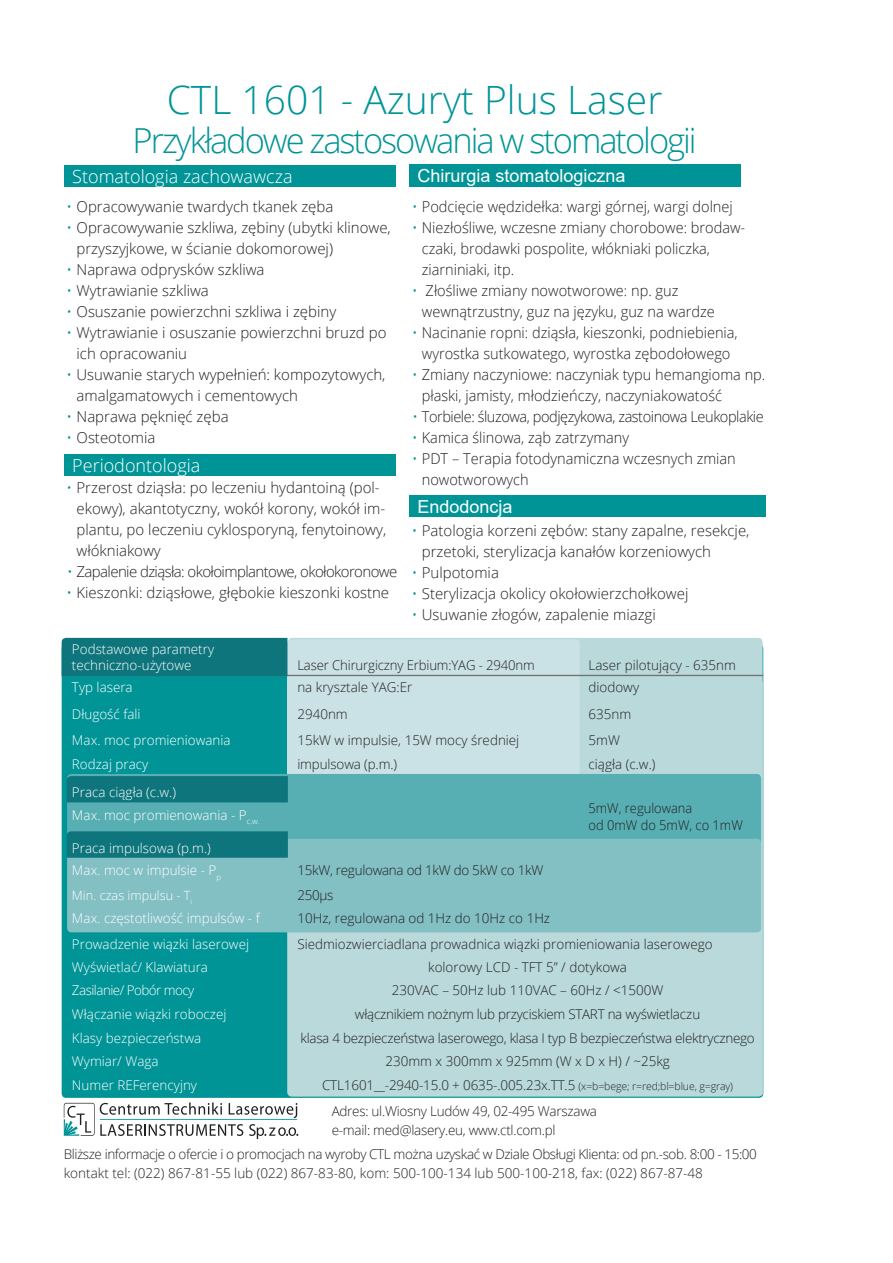
<style>
.page{position:relative;width:893px;height:1263px;background:#fff}
.page>*{position:absolute;margin:0;border:0;box-sizing:border-box;transform-origin:0 0}
.t1{font:300 39px "Open Sans";color:#009497}
.t2{font:300 34.5px "Open Sans";letter-spacing:-.06em;color:#009497}
.t3{font:300 18px "Open Sans";color:#fff}
.t4{font:18px "Arial";color:#fff}
.t5{font:300 15px/21px "Open Sans";color:#231f20}
.t6{font:300 15px "Open Sans";letter-spacing:-.03em;color:#231f20}
.t7{font:300 15px "Open Sans";letter-spacing:-.04em;color:#231f20}
.t8{font:300 13.5px/19.5px "Open Sans";letter-spacing:-.02em;color:#231f20}
.t9{font:300 13.35px "Open Sans";color:#231f20}
.t10{font:300 13.35px "Open Sans";color:#fff}
.t11{font:300 13.35px "Open Sans";letter-spacing:-.02em;color:#231f20}
.t12{font:300 13.35px "Open Sans";color:#231f20;scale:.96 1}
.t13{font:300 13.35px "Open Sans";letter-spacing:-.04em;color:#fff}
.t14{font:300 12.75px "Open Sans";color:#fff}
.s1{color:#009497}
.s2{font-size:10.5px}
</style>
<div class="page">
<svg style="left:64px;top:1102px;width:234px;height:37px"></svg>
<div style="left:64px;top:165px;width:331px;height:21px;background:#009497"></div>
<div style="left:64px;top:455px;width:331px;height:21px;background:#009497"></div>
<div style="left:409px;top:165px;width:332px;height:22px;background:#009497"></div>
<div style="left:409px;top:495px;width:356px;height:22px;background:#009497"></div>
<div style="left:62px;top:644px;width:701px;height:454px;background:#009497;border-radius:4px"></div>
<div style="left:288px;top:638px;width:475px;height:458px;background:#b9d9db;border-radius:4px"></div>
<div style="left:287px;top:639px;width:293px;height:284px;background:#cae2e5;border-radius:4px"></div>
<hr style="left:64px;top:675px;width:699px;height:1px;background:#717271">
<div style="left:67px;top:774px;width:694px;height:72px;background:#57afb3;border-radius:4px"></div>
<div style="left:67px;top:839px;width:694px;height:93px;background:#82c0c4;border-radius:4px"></div>
<div style="left:62px;top:638px;width:225px;height:38px;background:#0d757b"></div>
<div style="left:67px;top:776px;width:221px;height:26px;background:#0d757b"></div>
<svg style="left:67px;top:831px;width:221px;height:50px"></svg>
<p class="t1" style="left:167px;top:73px;width:497px">CTL 1601 - Azuryt Plus Laser</p>
<p class="t2" style="left:133px;top:117px;width:565px">Przykładowe zastosowania w stomatologii</p>
<p class="t3" style="left:72px;top:164px;width:222px">Stomatologia zachowawcza</p>
<p class="t5" style="left:67px;top:195px;width:268px"><span class="s1">•</span> Opracowywanie twardych tkanek zęba</p>
<p class="t5" style="left:77px;top:216px;width:316px;text-indent:-10px"><span class="s1">•</span> Opracowywanie szkliwa, zębiny (ubytki klinowe, przyszyjkowe, w ścianie dokomorowej)</p>
<p class="t5" style="left:67px;top:258px;width:199px"><span class="s1">•</span> Naprawa odprysków szkliwa</p>
<p class="t5" style="left:67px;top:279px;width:144px"><span class="s1">•</span> Wytrawianie szkliwa</p>
<p class="t5" style="left:67px;top:300px;width:271px"><span class="s1">•</span> Osuszanie powierzchni szkliwa i zębiny</p>
<p class="t5" style="left:77px;top:321px;width:311px;text-indent:-10px"><span class="s1">•</span> Wytrawianie i osuszanie powierzchni bruzd po ich opracowaniu</p>
<p class="t5" style="left:77px;top:363px;width:310px;text-indent:-10px"><span class="s1">•</span> Usuwanie starych wypełnień: kompozytowych, amalgamatowych i cementowych</p>
<p class="t5" style="left:67px;top:405px;width:164px"><span class="s1">•</span> Naprawa pęknięć zęba</p>
<p class="t5" style="left:67px;top:426px;width:90px"><span class="s1">•</span> Osteotomia</p>
<p class="t3" style="left:72px;top:453px;width:130px">Periodontologia</p>
<p class="t5" style="left:77px;top:477px;width:311px;text-indent:-10px"><span class="s1">•</span> Przerost dziąsła: po leczeniu hydantoiną (pol&shy;ekowy), akantotyczny, wokół korony, wokół im&shy;plantu, po leczeniu cyklosporyną, fenytoinowy, włókniakowy</p>
<p class="t7" style="left:67px;top:561px;width:332px"><span class="s1">•</span> Zapalenie dziąsła: okołoimplantowe, okołokoronowe</p>
<p class="t5" style="left:67px;top:582px;width:324px"><span class="s1">•</span> Kieszonki: dziąsłowe, głębokie kieszonki kostne</p>
<p class="t4" style="left:418px;top:164px;width:210px">Chirurgia stomatologiczna</p>
<p class="t5" style="left:412px;top:196px;width:322px"><span class="s1">•</span> Podcięcie wędzidełka: wargi górnej, wargi dolnej</p>
<p class="t5" style="left:422px;top:217px;width:325px;text-indent:-10px"><span class="s1">•</span> Niezłośliwe, wczesne zmiany chorobowe: brodaw&shy;czaki, brodawki pospolite, włókniaki policzka, ziarniniaki, itp.</p>
<p class="t5" style="left:422px;top:280px;width:294px;text-indent:-10px"><span class="s1">•</span> Złośliwe zmiany nowotworowe: np. guz wewnątrzustny, guz na języku, guz na wardze</p>
<p class="t5" style="left:412px;top:322px;width:327px;text-align:center"><span class="s1">•</span> Nacinanie ropni: dziąsła, kieszonki, podniebienia, wyrostka sutkowatego, wyrostka zębodołowego</p>
<p class="t5" style="left:422px;top:364px;width:345px;text-indent:-10px"><span class="s1">•</span> Zmiany naczyniowe: naczyniak typu hemangioma np. płaski, jamisty, młodzieńczy, naczyniakowatość</p>
<p class="t6" style="left:413px;top:406px;width:353px"><span class="s1">•</span> Torbiele: śluzowa, podjęzykowa, zastoinowa Leukoplakie</p>
<p class="t5" style="left:412px;top:427px;width:219px"><span class="s1">•</span> Kamica ślinowa, ząb zatrzymany</p>
<p class="t5" style="left:422px;top:448px;width:316px;text-indent:-10px"><span class="s1">•</span> PDT – Terapia fotodynamiczna wczesnych zmian nowotworowych</p>
<p class="t4" style="left:418px;top:494px;width:97px">Endodoncja</p>
<p class="t5" style="left:422px;top:519px;width:329px;text-indent:-10px"><span class="s1">•</span> Patologia korzeni zębów: stany zapalne, resekcje, przetoki, sterylizacja kanałów korzeniowych</p>
<p class="t5" style="left:412px;top:561px;width:89px"><span class="s1">•</span> Pulpotomia</p>
<p class="t5" style="left:412px;top:582px;width:278px"><span class="s1">•</span> Sterylizacja okolicy okołowierzchołkowej</p>
<p class="t5" style="left:412px;top:603px;width:245px"><span class="s1">•</span> Usuwanie złogów, zapalenie miazgi</p>
<p class="t10" style="left:72px;top:640px;width:144px">Podstawowe parametry</p>
<p class="t10" style="left:72px;top:656px;width:121px">techniczno-użytowe</p>
<p class="t9" style="left:297px;top:656px;width:239px">Laser Chirurgiczny Erbium:YAG - 2940nm</p>
<p class="t9" style="left:589px;top:656px;width:149px">Laser pilotujący - 635nm</p>
<p class="t10" style="left:72px;top:678px;width:62px">Typ lasera</p>
<p class="t9" style="left:297px;top:678px;width:116px">na krysztale YAG:Er</p>
<p class="t9" style="left:589px;top:678px;width:52px">diodowy</p>
<p class="t10" style="left:72px;top:705px;width:70px">Długość fali</p>
<p class="t9" style="left:297px;top:705px;width:52px">2940nm</p>
<p class="t9" style="left:589px;top:705px;width:44px">635nm</p>
<p class="t10" style="left:72px;top:731px;width:160px">Max. moc promieniowania</p>
<p class="t9" style="left:297px;top:731px;width:223px">15kW w impulsie, 15W mocy średniej</p>
<p class="t9" style="left:589px;top:731px;width:33px">5mW</p>
<p class="t10" style="left:72px;top:755px;width:78px">Rodzaj pracy</p>
<p class="t9" style="left:297px;top:755px;width:101px">impulsowa (p.m.)</p>
<p class="t9" style="left:589px;top:755px;width:68px">ciągła (c.w.)</p>
<p class="t10" style="left:72px;top:783px;width:106px">Praca ciągła (c.w.)</p>
<p class="t10" style="left:72px;top:806px;width:189px">Max. moc promienowania - P<sub>c.w.</sub></p>
<p class="t12" style="left:589px;top:799px;width:110px">5mW, regulowana</p>
<p class="t12" style="left:589px;top:815px;width:162px">od 0mW do 5mW, co 1mW</p>
<p class="t10" style="left:72px;top:839px;width:140px">Praca impulsowa (p.m.)</p>
<p class="t10" style="left:72px;top:861px;width:151px">Max. moc w impulsie - P<sub>p</sub></p>
<p class="t11" style="left:297px;top:861px;width:247px">15kW, regulowana od 1kW do 5kW co 1kW</p>
<p class="t14" style="left:72px;top:886px;width:122px">Min. czas impulsu - T<sub>i</sub></p>
<p class="t9" style="left:297px;top:886px;width:38px">250µs</p>
<p class="t10" style="left:72px;top:909px;width:189px">Max. częstotliwość impulsów - f</p>
<p class="t9" style="left:297px;top:909px;width:254px">10Hz, regulowana od 1Hz do 10Hz co 1Hz</p>
<p class="t10" style="left:72px;top:935px;width:179px">Prowadzenie wiązki laserowej</p>
<p class="t9" style="left:297px;top:935px;width:417px">Siedmiozwierciadlana prowadnica wiązki promieniowania laserowego</p>
<p class="t10" style="left:72px;top:958px;width:138px">Wyświetlać/ Klawiatura</p>
<p class="t9" style="left:428px;top:958px;width:200px">kolorowy LCD - TFT 5” / dotykowa</p>
<p class="t13" style="left:72px;top:980px;width:124px">Zasilanie/ Pobór mocy</p>
<p class="t9" style="left:392px;top:980px;width:273px">230VAC – 50Hz lub 110VAC – 60Hz / &lt;1500W</p>
<p class="t10" style="left:72px;top:1005px;width:156px">Włączanie wiązki roboczej</p>
<p class="t11" style="left:355px;top:1005px;width:347px">włącznikiem nożnym lub przyciskiem START na wyświetlaczu</p>
<p class="t10" style="left:72px;top:1029px;width:131px">Klasy bezpieczeństwa</p>
<p class="t11" style="left:300px;top:1029px;width:456px">klasa 4 bezpieczeństwa laserowego, klasa I typ B bezpieczeństwa elektrycznego</p>
<p class="t10" style="left:72px;top:1052px;width:88px">Wymiar/ Waga</p>
<p class="t9" style="left:385px;top:1052px;width:286px">230mm x 300mm x 925mm (W x D x H) / ~25kg</p>
<p class="t10" style="left:72px;top:1076px;width:127px">Numer REFerencyjny</p>
<p class="t9" style="left:322px;top:1076px;width:412px">CTL1601__-2940-15.0 + 0635-.005.23x.TT.5 <span class="s2">(x=b=bege; r=red;bl=blue, g=gray)</span></p>
<p class="t8" style="left:332px;top:1100px;width:267px">Adres: ul.Wiosny Ludów 49, 02-495 Warszawa e-mail: med@lasery.eu, www.ctl.com.pl</p>
<p class="t8" style="left:64px;top:1143px;width:695px">Bliższe informacje o ofercie i o promocjach na wyroby CTL można uzyskać w Dziale Obsługi Klienta: od pn.-sob. 8:00 - 15:00 kontakt tel: (022) 867-81-55 lub (022) 867-83-80, kom: 500-100-134 lub 500-100-218, fax: (022) 867-87-48</p>
</div>
